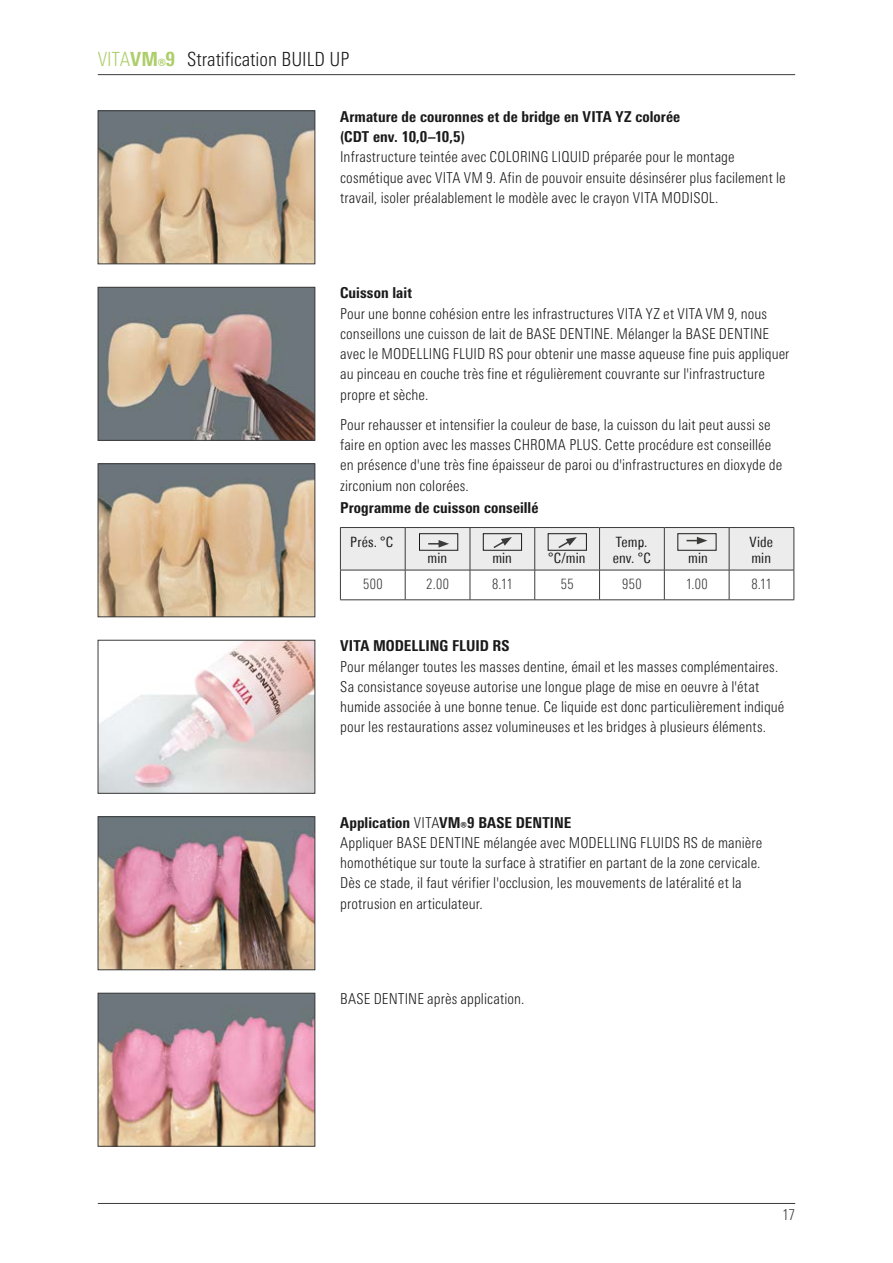
<style>
.page{position:relative;width:893px;height:1263px;background:#fff}
.page>*{position:absolute;margin:0;border:0;box-sizing:border-box;transform-origin:0 0}
.t1{font:300 condensed 19.5px "Univers Next Pro";color:#1a1a1a}
.t2{font:300 condensed 19.5px "Univers Next Pro";color:#adce6c}
.t3{font:300 condensed 15px/20.2px "Univers Next Pro";letter-spacing:.005em;color:#1a1a1a}
.t4{font:800 condensed 15px/20.2px "Univers Next Pro";letter-spacing:.005em;color:#1a1a1a}
.t5{font:300 condensed 15px "Univers Next Pro";color:#3b3b3a}
.t6{font:condensed 14.25px/16.5px "Univers Next Pro";letter-spacing:.005em;color:#1a1a1a}
.t7{font:300 condensed 14.25px "Univers Next Pro";letter-spacing:.03em;color:#3b3b3a}
.s1{font-weight:800}
</style>
<div class="page">
<hr style="left:98px;top:1203px;width:697px;height:1px;background:#3b3b3a">
<hr style="left:98px;top:74px;width:697px;height:1px;background:#3b3b3a">
<img style="left:100px;top:289px;width:213px;height:150px">
<div style="left:98px;top:287px;width:217px;height:154px;border:1px solid #3b3b3a"></div>
<img style="left:100px;top:465px;width:213px;height:150px">
<div style="left:98px;top:463px;width:217px;height:154px;border:1px solid #3b3b3a"></div>
<img style="left:100px;top:818px;width:213px;height:150px">
<div style="left:98px;top:816px;width:217px;height:154px;border:1px solid #3b3b3a"></div>
<img style="left:100px;top:995px;width:213px;height:149px">
<div style="left:98px;top:993px;width:217px;height:153px;border:1px solid #3b3b3a"></div>
<img style="left:100px;top:113px;width:213px;height:149px">
<div style="left:98px;top:111px;width:217px;height:153px;border:1px solid #3b3b3a"></div>
<hr style="left:794px;top:528px;width:1px;height:42px;background:#3b3b3a">
<hr style="left:340px;top:570px;width:1px;height:30px;background:#3b3b3a">
<hr style="left:405px;top:570px;width:1px;height:30px;background:#3b3b3a">
<hr style="left:470px;top:570px;width:1px;height:30px;background:#3b3b3a">
<hr style="left:534px;top:570px;width:1px;height:30px;background:#3b3b3a">
<hr style="left:599px;top:570px;width:1px;height:30px;background:#3b3b3a">
<hr style="left:664px;top:570px;width:1px;height:30px;background:#3b3b3a">
<hr style="left:729px;top:570px;width:1px;height:30px;background:#3b3b3a">
<hr style="left:794px;top:570px;width:1px;height:30px;background:#3b3b3a">
<hr style="left:340px;top:570px;width:65px;height:1px;background:#3b3b3a">
<hr style="left:405px;top:570px;width:65px;height:1px;background:#3b3b3a">
<hr style="left:470px;top:570px;width:65px;height:1px;background:#3b3b3a">
<hr style="left:535px;top:570px;width:65px;height:1px;background:#3b3b3a">
<hr style="left:600px;top:570px;width:64px;height:1px;background:#3b3b3a">
<hr style="left:664px;top:570px;width:65px;height:1px;background:#3b3b3a">
<hr style="left:729px;top:570px;width:65px;height:1px;background:#3b3b3a">
<hr style="left:340px;top:599px;width:65px;height:1px;background:#3b3b3a">
<hr style="left:405px;top:599px;width:65px;height:1px;background:#3b3b3a">
<hr style="left:470px;top:599px;width:65px;height:1px;background:#3b3b3a">
<hr style="left:535px;top:599px;width:65px;height:1px;background:#3b3b3a">
<hr style="left:600px;top:599px;width:64px;height:1px;background:#3b3b3a">
<hr style="left:664px;top:599px;width:65px;height:1px;background:#3b3b3a">
<hr style="left:729px;top:599px;width:65px;height:1px;background:#3b3b3a">
<svg style="left:340px;top:527px;width:454px;height:43px;background:#dcdcdd"></svg>
<img style="left:100px;top:642px;width:213px;height:149px">
<div style="left:98px;top:640px;width:217px;height:153px;border:1px solid #3b3b3a"></div>
<h1 class="t2" style="left:98px;top:48px;width:79px">VITA<span class="s1">VM®9</span></h1>
<h1 class="t1" style="left:187px;top:48px;width:164px">Stratification BUILD UP</h1>
<p class="t4" style="left:340px;top:106px;width:342px">Armature de couronnes et de bridge en VITA YZ colorée (CDT env. 10,0–10,5)</p>
<p class="t3" style="left:340px;top:147px;width:447px">Infrastructure teintée avec COLORING LIQUID préparée pour le montage cosmétique avec VITA VM 9. Afin de pouvoir ensuite désinsérer plus facilement le travail, isoler préalablement le modèle avec le crayon VITA MODISOL.</p>
<p class="t4" style="left:340px;top:283px;width:73px">Cuisson lait</p>
<p class="t3" style="left:340px;top:303px;width:451px">Pour une bonne cohésion entre les infrastructures VITA YZ et VITA VM 9, nous conseillons une cuisson de lait de BASE DENTINE. Mélanger la BASE DENTINE avec le MODELLING FLUID RS pour obtenir une masse aqueuse fine puis appliquer au pinceau en couche très fine et régulièrement couvrante sur l'infrastructure propre et sèche.</p>
<p class="t3" style="left:340px;top:414px;width:444px">Pour rehausser et intensifier la couleur de base, la cuisson du lait peut aussi se faire en option avec les masses CHROMA PLUS. Cette procédure est conseillée en présence d'une très fine épaisseur de paroi ou d'infrastructures en dioxyde de zirconium non colorées.</p>
<p class="t4" style="left:340px;top:497px;width:200px">Programme de cuisson conseillé</p>
<p class="t6" style="left:350px;top:533px;width:44px">Prés. °C</p>
<p class="t6" style="left:428px;top:550px;width:21px">min</p>
<p class="t6" style="left:492px;top:550px;width:21px">min</p>
<p class="t6" style="left:548px;top:550px;width:39px">°C/min</p>
<p class="t6" style="left:613px;top:533px;width:39px">Temp. env. °C</p>
<p class="t6" style="left:688px;top:550px;width:21px">min</p>
<p class="t6" style="left:749px;top:533px;width:25px">Vide min</p>
<p class="t7" style="left:363px;top:576px;width:21px">500</p>
<p class="t7" style="left:426px;top:576px;width:24px">2.00</p>
<p class="t7" style="left:492px;top:576px;width:22px">8.11</p>
<p class="t7" style="left:561px;top:576px;width:14px">55</p>
<p class="t7" style="left:622px;top:576px;width:21px">950</p>
<p class="t7" style="left:686px;top:576px;width:24px">1.00</p>
<p class="t7" style="left:751px;top:576px;width:22px">8.11</p>
<p class="t4" style="left:340px;top:636px;width:171px">VITA MODELLING FLUID RS</p>
<p class="t3" style="left:340px;top:656px;width:446px">Pour mélanger toutes les masses dentine, émail et les masses complémentaires.<br>Sa consistance soyeuse autorise une longue plage de mise en oeuvre à l'état humide associée à une bonne tenue. Ce liquide est donc particulièrement indiqué pour les restaurations assez volumineuses et les bridges à plusieurs éléments.</p>
<p class="t3" style="left:340px;top:812px;width:424px"><span class="s1">Application</span> VITA<span class="s1">VM®9 BASE DENTINE<br></span>Appliquer BASE DENTINE mélangée avec MODELLING FLUIDS RS de manière homothétique sur toute la surface à stratifier en partant de la zone cervicale.<br>Dès ce stade, il faut vérifier l'occlusion, les mouvements de latéralité et la protrusion en articulateur.</p>
<p class="t3" style="left:340px;top:989px;width:186px">BASE DENTINE après application.</p>
<p class="t5" style="left:782px;top:1206px;width:15px">17</p>
</div>
